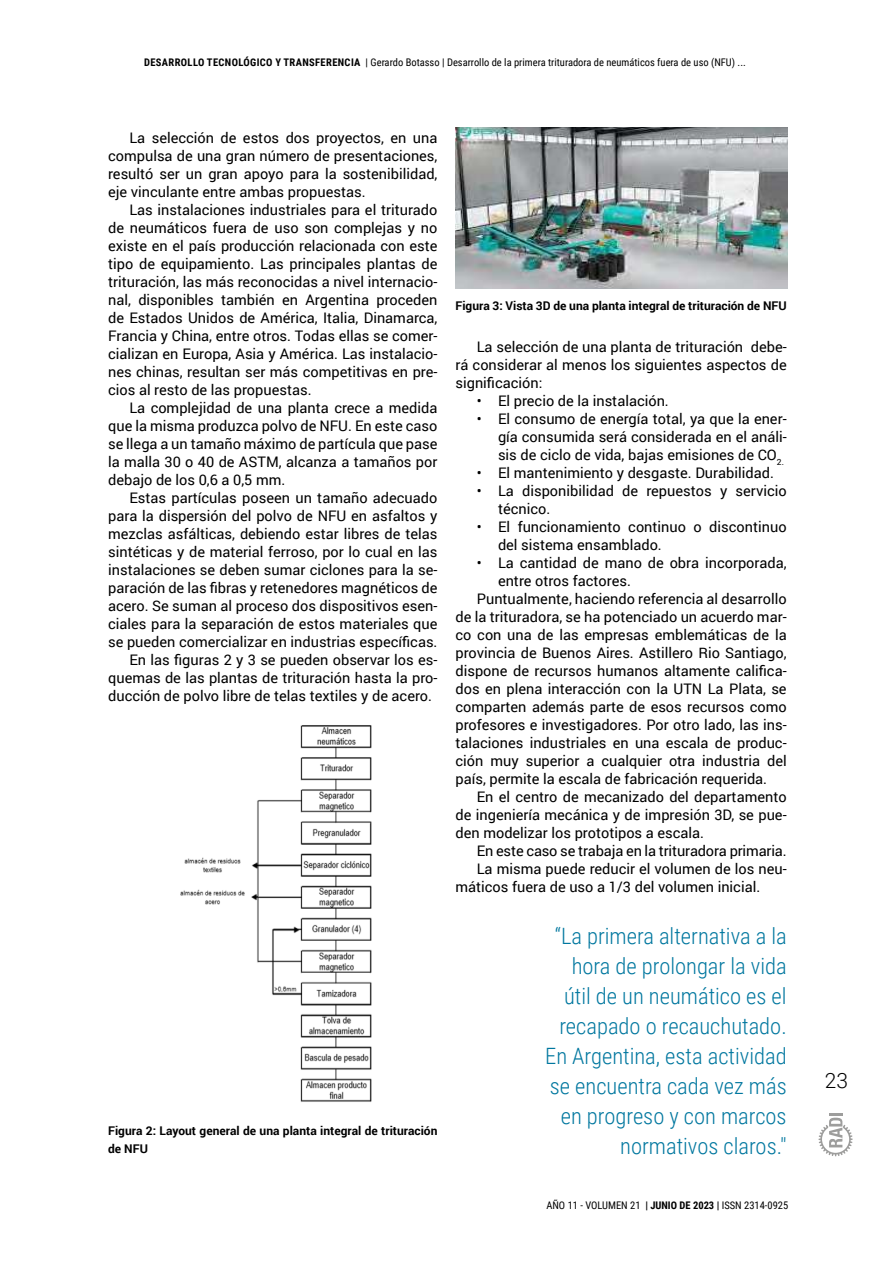
<style>
.page{position:relative;width:893px;height:1263px;background:#fff}
.page>*{position:absolute;margin:0;border:0;box-sizing:border-box;transform-origin:0 0}
.t1{font:300 22.5px/30px "Roboto Condensed";color:#00779f;text-align:right}
.t2{font:300 21px "Roboto";color:#000}
.t3{font:14.55px/18px "Roboto";color:#000;text-align:justify}
.t4{font:700 12px/18px "Roboto";color:#000}
.t5{font:10.5px "Roboto Condensed";color:#000}
.s1{font-weight:700}
</style>
<div class="page">
<svg style="left:819px;top:1113px;width:34px;height:43px"></svg>
<img style="left:180px;top:725px;width:192px;height:377px">
<img style="left:455px;top:128px;width:332px;height:160px">
<p class="t5" style="left:144px;top:57px;width:603px"><span class="s1">DESARROLLO TECNOLÓGICO Y TRANSFERENCIA</span> | Gerardo Botasso | Desarrollo de la primera trituradora de neumáticos fuera de uso (NFU) ...</p>
<p class="t3" style="left:108px;top:130px;width:331px;text-indent:21px">La selección de estos dos proyectos, en una compulsa de una gran número de presentaciones, resultó ser un gran apoyo para la sostenibilidad, eje vinculante entre ambas propuestas.</p>
<p class="t3" style="left:108px;top:202px;width:331px;text-indent:21px">Las instalaciones industriales para el triturado de neumáticos fuera de uso son complejas y no existe en el país producción relacionada con este tipo de equipamiento. Las principales plantas de trituración, las más reconocidas a nivel internacio&shy;nal, disponibles también en Argentina proceden de Estados Unidos de América, Italia, Dinamarca, Francia y China, entre otros. Todas ellas se comer&shy;cializan en Europa, Asia y América. Las instalacio&shy;nes chinas, resultan ser más competitivas en pre&shy;cios al resto de las propuestas.</p>
<p class="t3" style="left:108px;top:400px;width:331px;text-indent:21px">La complejidad de una planta crece a medida que la misma produzca polvo de NFU. En este caso se llega a un tamaño máximo de partícula que pase la malla 30 o 40 de ASTM, alcanza a tamaños por debajo de los 0,6 a 0,5 mm.</p>
<p class="t3" style="left:129px;top:490px;width:310px">Estas partículas poseen un tamaño adecuado</p>
<p class="t3" style="left:108px;top:508px;width:331px">para la dispersión del polvo de NFU en asfaltos y</p>
<p class="t3" style="left:108px;top:526px;width:331px">mezclas asfálticas, debiendo estar libres de telas</p>
<p class="t3" style="left:108px;top:544px;width:331px">sintéticas y de material ferroso, por lo cual en las</p>
<p class="t3" style="left:108px;top:562px;width:331px">instalaciones se deben sumar ciclones para la se-</p>
<p class="t3" style="left:108px;top:578px;width:331px">paración de las 昀椀bras y retenedores magnéticos de</p>
<p class="t3" style="left:108px;top:598px;width:331px">acero. Se suman al proceso dos dispositivos esen-</p>
<p class="t3" style="left:108px;top:616px;width:331px">ciales para la separación de estos materiales que</p>
<p class="t3" style="left:108px;top:632px;width:331px">se pueden comercializar en industrias especí昀椀cas.</p>
<p class="t3" style="left:129px;top:650px;width:310px">En las 昀椀guras 2 y 3 se pueden observar los es-</p>
<p class="t3" style="left:108px;top:670px;width:331px">quemas de las plantas de trituración hasta la pro-</p>
<p class="t3" style="left:108px;top:688px;width:325px">ducción de polvo libre de telas textiles y de acero.</p>
<p class="t4" style="left:108px;top:1122px;width:331px">Figura 2: Layout general de una planta integral de trituración de NFU</p>
<p class="t4" style="left:455px;top:298px;width:333px">Figura 3: Vista 3D de una planta integral de trituración de NFU</p>
<p class="t3" style="left:455px;top:339px;width:333px;text-indent:21px">La selección de una planta de trituración debe&shy;rá considerar al menos los siguientes aspectos de signi昀椀cación:</p>
<p class="t3" style="left:477px;top:393px;width:194px">• El precio de la instalación.</p>
<p class="t3" style="left:498px;top:411px;width:290px;text-indent:-21px">• El consumo de energía total, ya que la ener&shy;gía consumida será considerada en el análi&shy;sis de ciclo de vida, bajas emisiones de CO<sub>2.</sub></p>
<p class="t3" style="left:477px;top:465px;width:299px">• El mantenimiento y desgaste. Durabilidad.</p>
<p class="t3" style="left:498px;top:483px;width:290px;text-indent:-21px">• La disponibilidad de repuestos y servicio técnico.</p>
<p class="t3" style="left:498px;top:519px;width:290px;text-indent:-21px">• El funcionamiento continuo o discontinuo del sistema ensamblado.</p>
<p class="t3" style="left:477px;top:555px;width:311px">• La cantidad de mano de obra incorporada,</p>
<p class="t3" style="left:498px;top:573px;width:134px">entre otros factores.</p>
<p class="t3" style="left:477px;top:591px;width:311px">Puntualmente, haciendo referencia al desarrollo</p>
<p class="t3" style="left:455px;top:609px;width:333px">de la trituradora, se ha potenciado un acuerdo mar-</p>
<p class="t3" style="left:455px;top:627px;width:333px">co con una de las empresas emblemáticas de la</p>
<p class="t3" style="left:455px;top:645px;width:333px">provincia de Buenos Aires. Astillero Rio Santiago,</p>
<p class="t3" style="left:455px;top:662px;width:333px">dispone de recursos humanos altamente cali昀椀ca-</p>
<p class="t3" style="left:455px;top:681px;width:333px">dos en plena interacción con la UTN La Plata, se</p>
<p class="t3" style="left:455px;top:699px;width:333px">comparten además parte de esos recursos como</p>
<p class="t3" style="left:455px;top:717px;width:333px">profesores e investigadores. Por otro lado, las ins-</p>
<p class="t3" style="left:455px;top:735px;width:333px">talaciones industriales en una escala de produc-</p>
<p class="t3" style="left:455px;top:753px;width:333px">ción muy superior a cualquier otra industria del</p>
<p class="t3" style="left:455px;top:771px;width:313px">país, permite la escala de fabricación requerida.</p>
<p class="t3" style="left:477px;top:789px;width:311px">En el centro de mecanizado del departamento</p>
<p class="t3" style="left:455px;top:807px;width:333px">de ingeniería mecánica y de impresión 3D, se pue-</p>
<p class="t3" style="left:455px;top:825px;width:250px">den modelizar los prototipos a escala.</p>
<p class="t3" style="left:477px;top:843px;width:311px">En este caso se trabaja en la trituradora primaria.</p>
<p class="t3" style="left:477px;top:861px;width:311px">La misma puede reducir el volumen de los neu-</p>
<p class="t3" style="left:455px;top:879px;width:306px">máticos fuera de uso a 1/3 del volumen inicial.</p>
<h1 class="t1" style="left:545px;top:923px;width:243px">“La primera alternativa a la hora de prolongar la vida útil de un neumático es el recapado o recauchutado.<br>En Argentina, esta actividad se encuentra cada vez más en progreso y con marcos normativos claros."</h1>
<p class="t5" style="left:546px;top:1200px;width:243px">AÑO 11 - VOLUMEN 21 <span class="s1">| JUNIO DE 2023 |</span> ISSN 2314-0925</p>
<h2 class="t2" style="left:825px;top:1069px;width:25px">23</h2>
</div>
